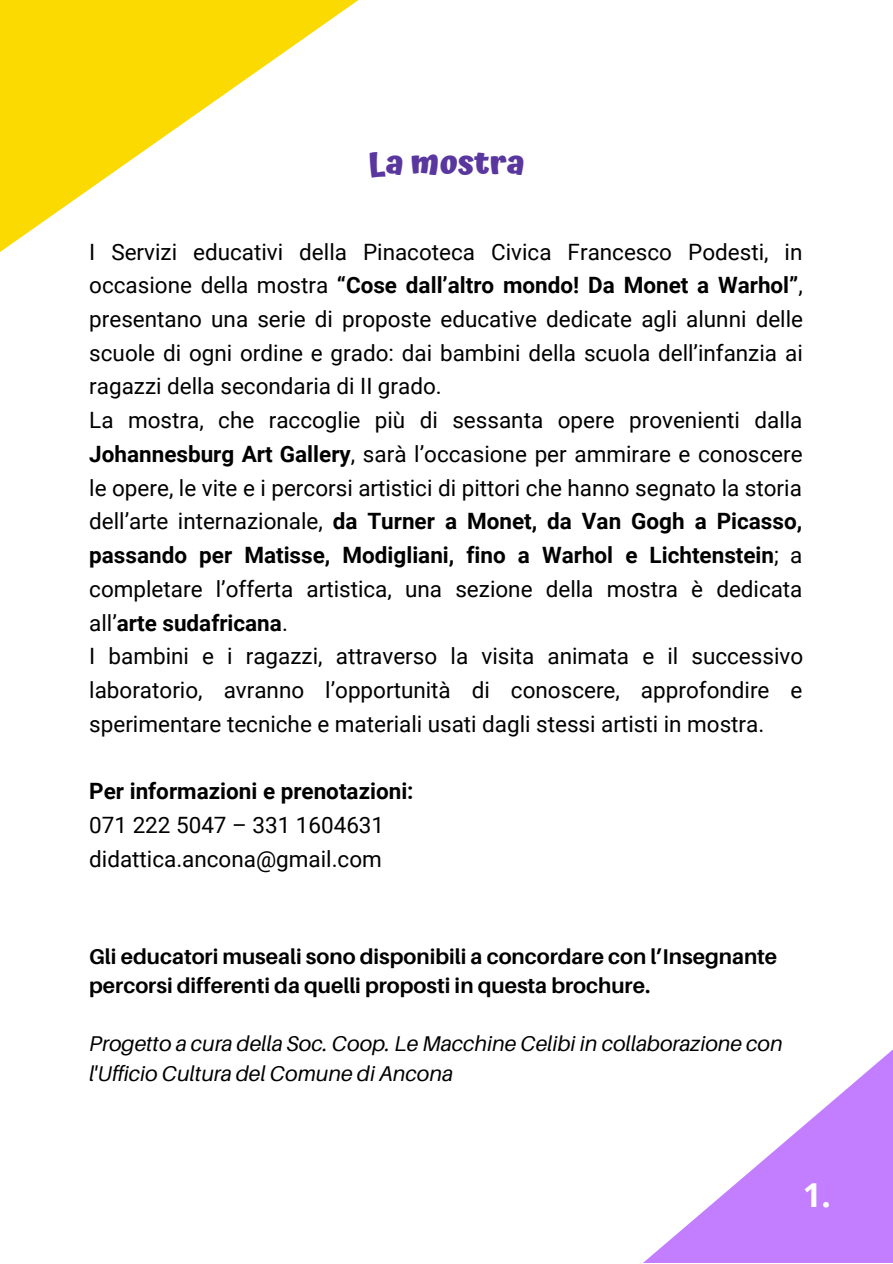
<style>
.page{position:relative;width:893px;height:1264px;background:#fff}
.page>*{position:absolute;margin:0;border:0;box-sizing:border-box;transform-origin:0 0}
.t1{font:700 33px "Atma";color:#5a379f}
.t2{font:700 33px "Open Sans";color:#fff}
.t3{font:22.5px/33.8px "Roboto";color:#000}
.t4{font:700 22.5px "Roboto";color:#000}
.t5{font:700 21.3px/29.2px "Aileron";color:#000}
.t6{font:italic 21.3px/29.2px "Aileron";color:#000}
.s1{font-weight:700}
</style>
<div class="page">
<svg style="left:0;top:0;width:359px;height:252px"></svg>
<svg style="left:644px;top:1050px;width:248px;height:212px"></svg>
<h1 class="t1" style="left:368px;top:143px;width:158px">La mostra</h1>
<p class="t3" style="left:89px;top:235px;width:715px">I Servizi educativi della Pinacoteca Civica Francesco Podesti, in occasione della mostra <span class="s1">“Cose dall’altro mondo! Da Monet a Warhol”</span>, presentano una serie di proposte educative dedicate agli alunni delle scuole di ogni ordine e grado: dai bambini della scuola dell’infanzia ai ragazzi della secondaria di II grado.<br>La mostra, che raccoglie più di sessanta opere provenienti dalla <span class="s1">Johannesburg Art Gallery</span>, sarà l’occasione per ammirare e conoscere le opere, le vite e i percorsi artistici di pittori che hanno segnato la storia dell’arte internazionale, <span class="s1">da Turner a Monet, da Van Gogh a Picasso, passando per Matisse, Modigliani, fino a Warhol e Lichtenstein</span>; a completare l’offerta artistica, una sezione della mostra è dedicata all’<span class="s1">arte sudafricana</span>.<br>I bambini e i ragazzi, attraverso la visita animata e il successivo laboratorio, avranno l’opportunità di conoscere, approfondire e sperimentare tecniche e materiali usati dagli stessi artisti in mostra.</p>
<p class="t4" style="left:89px;top:778px;width:326px">Per informazioni e prenotazioni:</p>
<p class="t3" style="left:89px;top:808px;width:296px">071 222 5047 – 331 1604631 didattica.ancona@gmail.com</p>
<p class="t5" style="left:89px;top:941px;width:689px">Gli educatori museali sono disponibili a concordare con l’Insegnante percorsi differenti da quelli proposti in questa brochure.</p>
<p class="t6" style="left:89px;top:1028px;width:695px">Progetto a cura della Soc. Coop. Le Macchine Celibi in collaborazione con l'Ufficio Cultura del Comune di Ancona</p>
<h1 class="t2" style="left:802px;top:1171px;width:30px">1.</h1>
</div>
